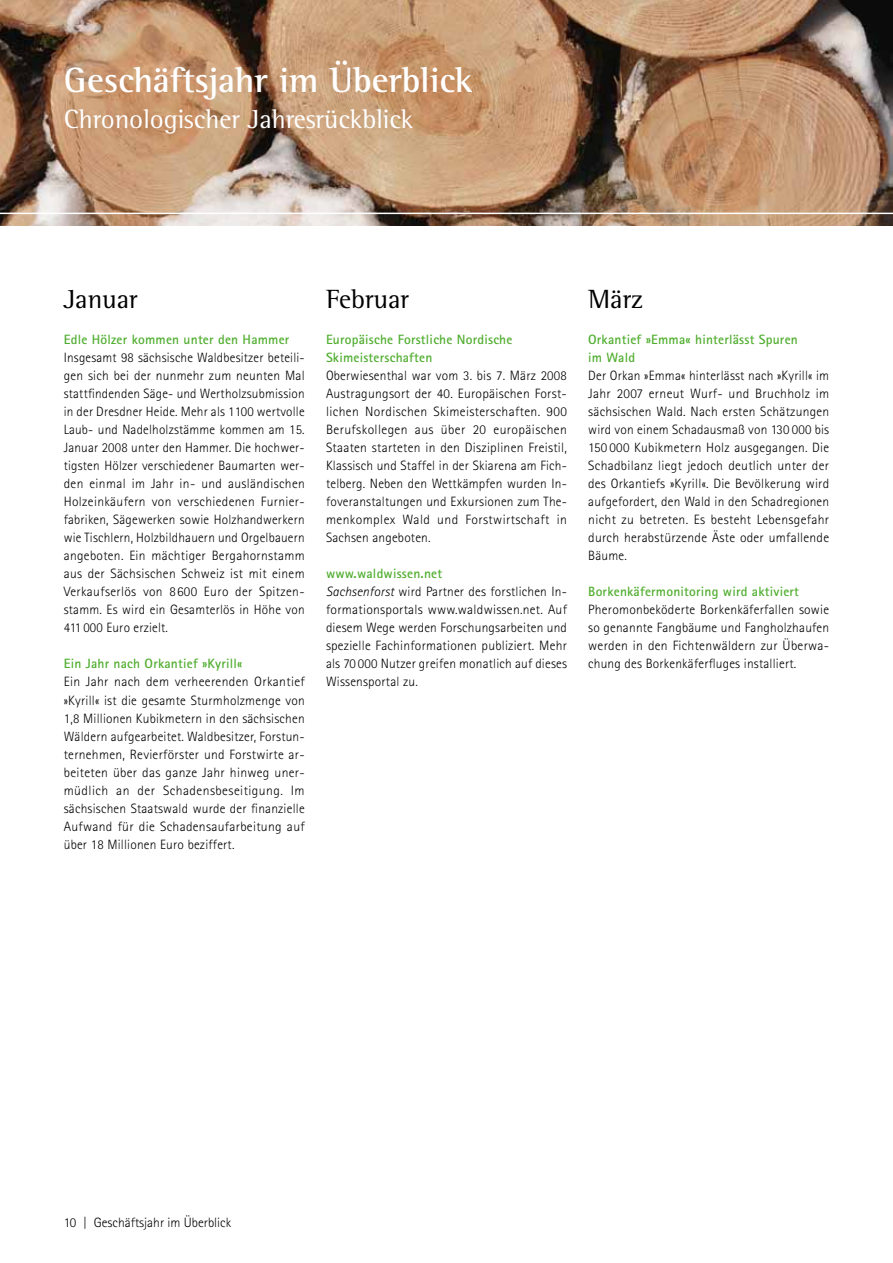
<style>
.page{position:relative;width:893px;height:1263px;background:#fff}
.page>*{position:absolute;margin:0;border:0;box-sizing:border-box;transform-origin:0 0}
.t1{font:700 36px "Rotis Semi Serif";color:#fff}
.t2{font:27px "Rotis Semi Serif";color:#fff}
.t3{font:27px "Rotis Semi Serif";color:#000}
.t4{font:300 13.5px/18px "Rotis Sans Serif";letter-spacing:.015em;color:#000;text-align:justify}
.t5{font:700 13.5px/18px "Rotis Sans Serif";letter-spacing:.015em;color:#51ae30}
.s1{font-weight:700;color:#51ae30}
.s2{font-style:italic}
</style>
<div class="page">
<img style="left:0;top:0;width:893px;height:225px">
<hr style="left:0;top:213px;width:893px;height:1px;background:#fff">
<h1 class="t1" style="left:64px;top:59px;width:410px">Geschäftsjahr im Überblick</h1>
<h2 class="t2" style="left:64px;top:104px;width:351px">Chronologischer Jahresrückblick</h2>
<h2 class="t3" style="left:64px;top:284px;width:76px">Januar</h2>
<p class="t5" style="left:64px;top:331px;width:227px">Edle Hölzer kommen unter den Hammer</p>
<p class="t4" style="left:64px;top:349px;width:243px">Insgesamt 98 sächsische Waldbesitzer beteili&shy;gen sich bei der nunmehr zum neunten Mal stattfindenden Säge- und Wertholzsubmission in der Dresdner Heide. Mehr als 1100 wertvolle Laub- und Nadelholzstämme kommen am 15.<br>Januar 2008 unter den Hammer. Die hochwer&shy;tigsten Hölzer verschiedener Baumarten wer&shy;den einmal im Jahr in- und ausländischen Holzeinkäufern von verschiedenen Furnier&shy;fabriken, Sägewerken sowie Holzhandwerkern wie Tischlern, Holzbildhauern und Orgelbauern angeboten. Ein mächtiger Bergahornstamm aus der Sächsischen Schweiz ist mit einem Verkaufserlös von 8600 Euro der Spitzen&shy;stamm. Es wird ein Gesamterlös in Höhe von 411 000 Euro erzielt.</p>
<p class="t5" style="left:64px;top:655px;width:180px">Ein Jahr nach Orkantief »Kyrill«</p>
<p class="t4" style="left:64px;top:673px;width:243px">Ein Jahr nach dem verheerenden Orkantief »Kyrill« ist die gesamte Sturmholzmenge von 1,8 Millionen Kubikmetern in den sächsischen Wäldern aufgearbeitet. Waldbesitzer, Forstun&shy;ternehmen, Revierförster und Forstwirte ar&shy;beiteten über das ganze Jahr hinweg uner&shy;müdlich an der Schadensbeseitigung. Im sächsischen Staatswald wurde der finanzielle Aufwand für die Schadensaufarbeitung auf über 18 Millionen Euro beziffert.</p>
<h2 class="t3" style="left:326px;top:284px;width:85px">Februar</h2>
<p class="t5" style="left:326px;top:331px;width:188px">Europäische Forstliche Nordische<br>Skimeisterschaften</p>
<p class="t4" style="left:326px;top:367px;width:242px">Oberwiesenthal war vom 3. bis 7. März 2008<br>Austragungsort der 40. Europäischen Forst&shy;lichen Nordischen Skimeisterschaften. 900<br>Berufskollegen aus über 20 europäischen Staaten starteten in den Disziplinen Freistil, Klassisch und Staffel in der Skiarena am Fich&shy;telberg. Neben den Wettkämpfen wurden In&shy;foveranstaltungen und Exkursionen zum The&shy;menkomplex Wald und Forstwirtschaft in Sachsen angeboten.</p>
<p class="t4" style="left:326px;top:565px;width:242px;text-align:left"><span class="s1">www.waldwissen.net<br></span><span class="s2">Sachsenforst</span> wird Partner des forstlichen In&shy;formationsportals www.waldwissen.net. Auf diesem Wege werden Forschungsarbeiten und spezielle Fachinformationen publiziert. Mehr als 70 000 Nutzer greifen monatlich auf dieses Wissensportal zu.</p>
<h2 class="t3" style="left:588px;top:284px;width:57px">März</h2>
<p class="t5" style="left:588px;top:331px;width:211px">Orkantief »Emma« hinterlässt Spuren im Wald</p>
<p class="t4" style="left:588px;top:367px;width:242px">Der Orkan »Emma« hinterlässt nach »Kyrill« im Jahr 2007 erneut Wurf- und Bruchholz im sächsischen Wald. Nach ersten Schätzungen wird von einem Schadausmaß von 130 000 bis 150 000 Kubikmetern Holz ausgegangen. Die Schadbilanz liegt jedoch deutlich unter der des Orkantiefs »Kyrill«. Die Bevölkerung wird aufgefordert, den Wald in den Schadregionen nicht zu betreten. Es besteht Lebensgefahr durch herabstürzende Äste oder umfallende Bäume.</p>
<p class="t5" style="left:588px;top:583px;width:212px">Borkenkäfermonitoring wird aktiviert</p>
<p class="t4" style="left:588px;top:601px;width:242px">Pheromonbeköderte Borkenkäferfallen sowie so genannte Fangbäume und Fangholzhaufen werden in den Fichtenwäldern zur Überwa&shy;chung des Borkenkäferfluges installiert.</p>
<p class="t4" style="left:64px;top:1213px;width:169px">10 | Geschäftsjahr im Überblick</p>
</div>
